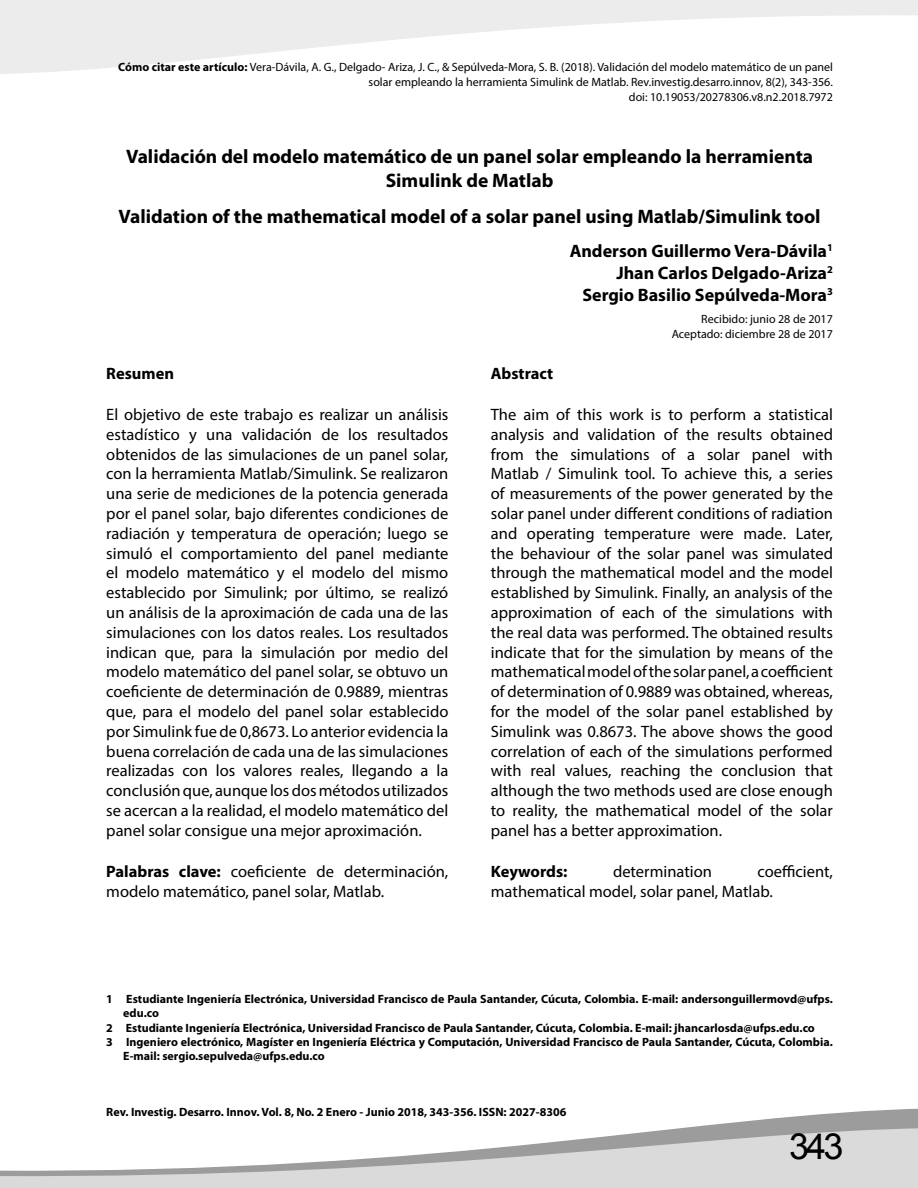
<style>
.page{position:relative;width:918px;height:1188px;background:#fff}
.page>*{position:absolute;margin:0;border:0;box-sizing:border-box;transform-origin:0 0}
.t1{font:36px "Arial";color:#000}
.t2{font:700 19.5px/23.4px "Myriad Pro";color:#000;text-align:center}
.t3{font:700 18px/21.6px "Myriad Pro";color:#000;text-align:right}
.t4{font:16.5px/19.8px "Myriad Pro";color:#000;text-align:justify}
.t5{font:700 16.5px "Myriad Pro";color:#000}
.t6{font:700 12px "Myriad Pro";color:#000}
.t7{font:12px/15px "Myriad Pro";color:#000;text-align:right}
.s1{font-weight:700}
</style>
<div class="page">
<svg style="left:683px;top:1109px;width:235px;height:19px;fill:#9d9c9c"></svg>
<svg style="left:1px;top:1128px;width:917px;height:60px;fill:#dadada"></svg>
<svg style="left:1px;top:0;width:917px;height:74px;fill:#ececec"></svg>
<p class="t7" style="left:118px;top:59px;width:716px"><span class="s1">Cómo citar este artículo:</span> Vera-Dávila, A. G., Delgado- Ariza, J. C., &amp; Sepúlveda-Mora, S. B. (2018). Validación del modelo matemático de un panel solar empleando la herramienta Simulink de Matlab. Rev.investig.desarro.innov, 8(2), 343-356.<br>doi: 10.19053/20278306.v8.n2.2018.7972</p>
<p class="t2" style="left:126px;top:145px;width:689px">Validación del modelo matemático de un panel solar empleando la herramienta<br>Simulink de Matlab</p>
<p class="t2" style="left:119px;top:204px;width:704px">Validation of the mathematical model of a solar panel using Matlab/Simulink tool</p>
<p class="t3" style="left:570px;top:240px;width:265px">Anderson Guillermo Vera-Dávila<sup>1<br></sup>Jhan Carlos Delgado-Ariza<sup>2<br></sup>Sergio Basilio Sepúlveda-Mora<sup>3</sup></p>
<p class="t7" style="left:672px;top:312px;width:163px;line-height:14.4px">Recibido: junio 28 de 2017<br>Aceptado: diciembre 28 de 2017</p>
<p class="t5" style="left:106px;top:363px;width:69px">Resumen</p>
<p class="t4" style="left:106px;top:404px;width:344px">El objetivo de este trabajo es realizar un análisis estadístico y una validación de los resultados obtenidos de las simulaciones de un panel solar, con la herramienta Matlab/Simulink. Se realizaron una serie de mediciones de la potencia generada por el panel solar, bajo diferentes condiciones de radiación y temperatura de operación; luego se simuló el comportamiento del panel mediante el modelo matemático y el modelo del mismo establecido por Simulink; por último, se realizó un análisis de la aproximación de cada una de las simulaciones con los datos reales. Los resultados indican que, para la simulación por medio del modelo matemático del panel solar, se obtuvo un coeficiente de determinación de 0.9889, mientras que, para el modelo del panel solar establecido por Simulink fue de 0,8673. Lo anterior evidencia la buena correlación de cada una de las simulaciones realizadas con los valores reales, llegando a la conclusión que, aunque los dos métodos utilizados se acercan a la realidad, el modelo matemático del panel solar consigue una mejor aproximación.</p>
<p class="t4" style="left:106px;top:861px;width:344px"><span class="s1">Palabras clave:</span> coeficiente de determinación, modelo matemático, panel solar, Matlab.</p>
<p class="t5" style="left:491px;top:363px;width:64px">Abstract</p>
<p class="t4" style="left:491px;top:404px;width:344px">The aim of this work is to perform a statistical analysis and validation of the results obtained from the simulations of a solar panel with Matlab / Simulink tool. To achieve this, a series of measurements of the power generated by the solar panel under different conditions of radiation and operating temperature were made. Later, the behaviour of the solar panel was simulated through the mathematical model and the model established by Simulink. Finally, an analysis of the approximation of each of the simulations with the real data was performed. The obtained results indicate that for the simulation by means of the mathematical model of the solar panel, a coefficient of determination of 0.9889 was obtained, whereas, for the model of the solar panel established by Simulink was 0.8673. The above shows the good correlation of each of the simulations performed with real values, reaching the conclusion that although the two methods used are close enough to reality, the mathematical model of the solar panel has a better approximation.</p>
<p class="t5" style="left:491px;top:860px;width:78px">Keywords:</p>
<p class="t4" style="left:613px;top:861px;width:100px">determination</p>
<p class="t4" style="left:491px;top:861px;width:344px;text-indent:267px">coefficient, mathematical model, solar panel, Matlab.</p>
<p class="t6" style="left:106px;top:991px;width:728px">1 Estudiante Ingeniería Electrónica, Universidad Francisco de Paula Santander, Cúcuta, Colombia. E-mail: andersonguillermovd@ufps.</p>
<p class="t6" style="left:123px;top:1005px;width:37px">edu.co</p>
<p class="t6" style="left:106px;top:1020px;width:710px">2 Estudiante Ingeniería Electrónica, Universidad Francisco de Paula Santander, Cúcuta, Colombia. E-mail: jhancarlosda@ufps.edu.co</p>
<p class="t6" style="left:106px;top:1034px;width:728px">3 Ingeniero electrónico, Magíster en Ingeniería Eléctrica y Computación, Universidad Francisco de Paula Santander, Cúcuta, Colombia.</p>
<p class="t6" style="left:123px;top:1049px;width:203px">E-mail: sergio.sepulveda@ufps.edu.co</p>
<p class="t6" style="left:106px;top:1104px;width:462px">Rev. Investig. Desarro. Innov. Vol. 8, No. 2 Enero - Junio 2018, 343-356. ISSN: 2027-8306</p>
<h1 class="t1" style="left:789px;top:1123px;width:56px">343</h1>
</div>
